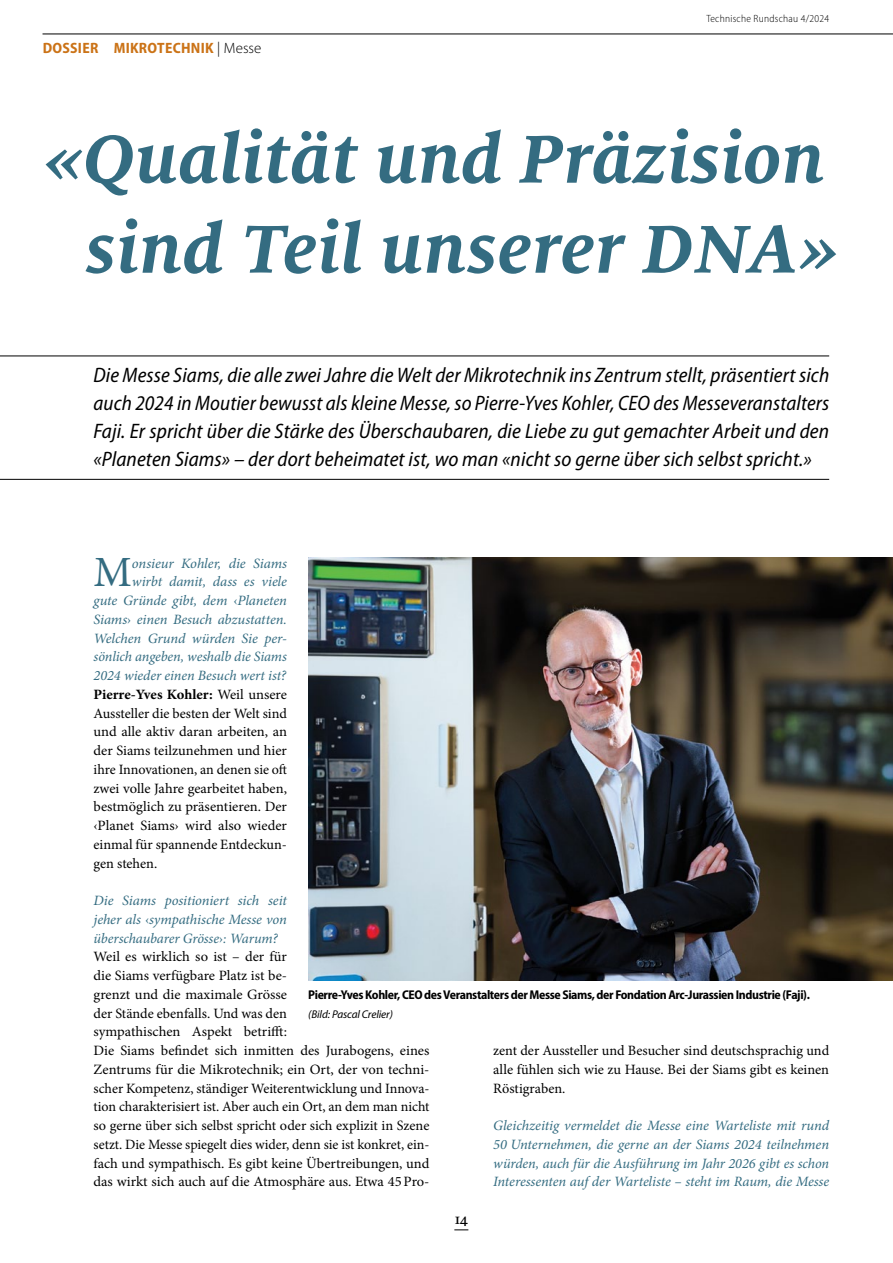
<style>
.page{position:relative;width:893px;height:1263px;background:#fff}
.page>*{position:absolute;margin:0;border:0;box-sizing:border-box;transform-origin:0 0}
.t1{font:italic 700 75px/90px "Milo Serif Pro";letter-spacing:.005em;color:#346c81;text-align:center}
.t2{font:43.05px "Minion Pro";color:#346c81}
.t3{font:italic semi-condensed 21px/28.2px "Myriad Pro";letter-spacing:.005em;color:#000;text-align:justify}
.t4{font:700 semi-condensed 15px "Myriad Pro";letter-spacing:.02em;color:#cb7317}
.t5{font:500 15px "Milo Serif Pro";color:#000}
.t6{font:14.25px/18.8px "Minion Pro";color:#000}
.t7{font:italic 14.25px/18.8px "Minion Pro";letter-spacing:-.01em;color:#346c81;text-align:justify}
.t8{font:700 14.25px "Minion Pro";letter-spacing:-.005em;color:#000}
.t9{font:700 semi-condensed 12.75px "Myriad Pro";letter-spacing:-.03em;color:#000}
.t10{font:italic 11.25px "Myriad Pro";letter-spacing:-.01em;color:#000}
.t11{font:300 semi-condensed 10.5px "Myriad Pro";letter-spacing:.025em;color:#000}
.s1{font-weight:300;color:#000}
.s2{font-weight:300;font-stretch:normal;color:#000}
.s3{font-style:normal}
.s4{font-weight:400}
.s5{font-style:italic;color:#346c81}
.s6{color:#346c81}
</style>
<div class="page">
<svg style="left:454px;top:1229px;width:14px;height:1px"></svg>
<hr style="left:43px;top:34px;width:850px;height:1px;background:#000">
<hr style="left:0;top:356px;width:829px;height:1px;background:#000">
<hr style="left:0;top:479px;width:829px;height:1px;background:#000">
<img style="left:308px;top:557px;width:585px;height:423px">
<p class="t4" style="left:43px;top:40px;width:220px">Dossier Mikrotechnik <span class="s1">|</span> <span class="s2">Messe</span></p>
<p class="t11" style="left:706px;top:13px;width:124px">Technische Rundschau 4/2024</p>
<h1 class="t1" style="left:43px;top:113px;width:798px">«Qualität und Präzision sind Teil unserer DNA»</h1>
<p class="t3" style="left:94px;top:361px;width:737px">Die Messe Siams, die alle zwei Jahre die Welt der Mikrotechnik ins Zentrum stellt, präsentiert sich auch 2024 in Moutier bewusst als kleine Messe, so Pierre-Yves Kohler, CEO des Messeveranstalters Faji. Er spricht über die Stärke des Überschaubaren, die Liebe zu gut gemachter Arbeit und den «Planeten Siams» – der dort beheimatet ist, wo man «nicht so gerne über sich selbst spricht.»</p>
<h2 class="t2" style="left:94px;top:544px;width:40px">M</h2>
<p class="t7" style="left:132px;top:554px;width:157px">onsieur Kohler, die Siams</p>
<p class="t7" style="left:132px;top:572px;width:157px">wirbt damit, dass es viele</p>
<p class="t7" style="left:94px;top:591px;width:195px">gute Gründe gibt, dem <span class="s3">‹</span>Planeten</p>
<p class="t7" style="left:94px;top:610px;width:195px">Siams<span class="s3">›</span> einen Besuch abzustatten.</p>
<p class="t7" style="left:94px;top:629px;width:195px">Welchen Grund würden Sie per-</p>
<p class="t7" style="left:94px;top:647px;width:195px">sönlich angeben, weshalb die Siams</p>
<p class="t7" style="left:94px;top:666px;width:194px">2024 wieder einen Besuch wert ist?</p>
<p class="t8" style="left:94px;top:684px;width:195px">Pierre-Yves Kohler: <span class="s4">Weil unsere</span></p>
<p class="t6" style="left:94px;top:704px;width:195px">Aussteller die besten der Welt sind</p>
<p class="t6" style="left:94px;top:722px;width:195px">und alle aktiv daran arbeiten, an</p>
<p class="t6" style="left:94px;top:741px;width:195px">der Siams teilzunehmen und hier</p>
<p class="t6" style="left:94px;top:760px;width:195px">ihre Innovationen, an denen sie oft</p>
<p class="t6" style="left:94px;top:779px;width:195px">zwei volle Jahre gearbeitet haben,</p>
<p class="t6" style="left:94px;top:797px;width:195px">bestmöglich zu präsentieren. Der</p>
<p class="t6" style="left:94px;top:816px;width:195px">‹Planet Siams› wird also wieder</p>
<p class="t6" style="left:94px;top:835px;width:195px">einmal für spannende Entdeckun-</p>
<p class="t6" style="left:94px;top:854px;width:65px">gen stehen.</p>
<p class="t6" style="left:94px;top:891px;width:337px"><span class="s5">Die Siams positioniert sich seit<br>jeher als</span> <span class="s6">‹</span><span class="s5">sympathische Messe von<br>überschaubarer Grösse</span><span class="s6">›</span><span class="s5">: Warum?<br></span>Weil es wirklich so ist – der für<br>die Siams verfügbare Platz ist be-<br>grenzt und die maximale Grösse<br>der Stände ebenfalls. Und was den<br>sympathischen Aspekt betrifft:<br>Die Siams befindet sich inmitten des Jurabogens, eines Zentrums für die Mikrotechnik; ein Ort, der von techni&shy;scher Kompetenz, ständiger Weiterentwicklung und Innova&shy;tion charakterisiert ist. Aber auch ein Ort, an dem man nicht so gerne über sich selbst spricht oder sich explizit in Szene setzt. Die Messe spiegelt dies wider, denn sie ist konkret, ein&shy;fach und sympathisch. Es gibt keine Übertreibungen, und das wirkt sich auch auf die Atmosphäre aus. Etwa 45Pro-</p>
<p class="t9" style="left:308px;top:987px;width:503px">Pierre-Yves Kohler, CEO des Veranstalters der Messe Siams, der Fondation Arc-Jurassien Industrie (Faji).</p>
<p class="t10" style="left:308px;top:1007px;width:86px">(Bild: Pascal Crelier)</p>
<p class="t6" style="left:493px;top:1041px;width:337px;text-align:justify">zent der Aussteller und Besucher sind deutschsprachig und alle fühlen sich wie zu Hause. Bei der Siams gibt es keinen Röstigraben.</p>
<p class="t7" style="left:493px;top:1116px;width:337px">Gleichzeitig vermeldet die Messe eine Warteliste mit rund 50 Unternehmen, die gerne an der Siams 2024 teilnehmen würden, auch für die Ausführung im Jahr 2026 gibt es schon Interessenten auf der Warteliste – steht im Raum, die Messe</p>
<p class="t5" style="left:454px;top:1210px;width:16px">14</p>
</div>
